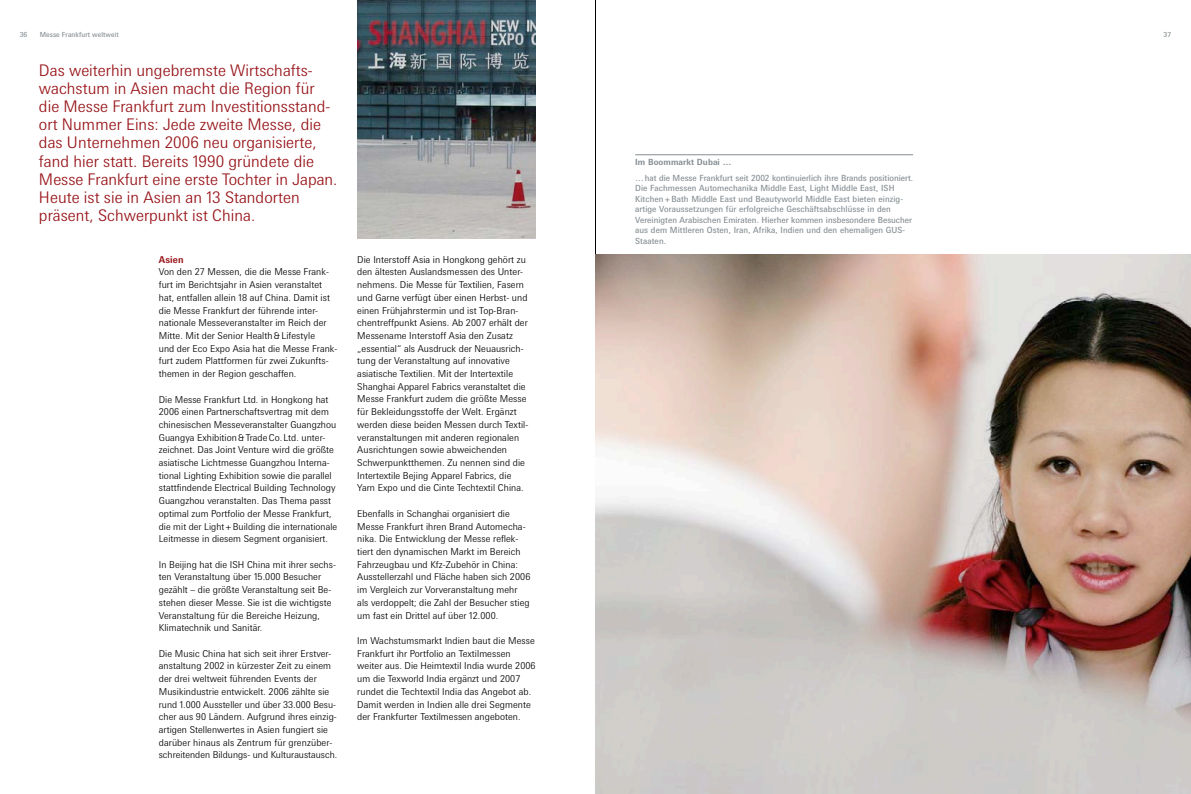
<style>
.page{position:relative;width:1191px;height:794px;background:#fff}
.page>*{position:absolute;margin:0;border:0;box-sizing:border-box;transform-origin:0 0}
.t1{font:300 16px/18.1px "Messe Univers";color:#981419}
.t2{font:300 9.5px/12.7px "Messe Univers";letter-spacing:.005em;color:#000}
.t3{font:700 9.5px "Messe Univers";letter-spacing:.01em;color:#981419}
.t4{font:300 9.4px "Messe Univers";color:#000}
.t5{font:8.5px/10.5px "Messe Univers";letter-spacing:.01em;color:#858d92}
.t6{font:700 8.5px "Messe Univers";letter-spacing:.01em;color:#858d92}
.t7{font:7px "Messe Univers";letter-spacing:.01em;color:#858d92}
</style>
<div class="page">
<hr style="left:595px;top:0;width:1px;height:794px;background:#000">
<img style="left:357px;top:0;width:179px;height:238px">
<img style="left:595px;top:254px;width:596px;height:540px">
<hr style="left:635px;top:154px;width:278px;height:1px;background:#858d92">
<p class="t7" style="left:20px;top:30px;width:8px">36</p>
<p class="t7" style="left:1163px;top:30px;width:8px">37</p>
<p class="t1" style="left:39px;top:61px;width:300px">Das weiterhin ungebremste Wirtschafts&shy;wachstum in Asien macht die Region für die Messe Frankfurt zum Investitionsstand&shy;ort Nummer Eins: Jede zweite Messe, die das Unternehmen 2006 neu organisierte, fand hier statt. Bereits 1990 gründete die Messe Frankfurt eine erste Tochter in Japan.<br>Heute ist sie in Asien an 13 Standorten präsent, Schwerpunkt ist China.</p>
<p class="t7" style="left:40px;top:30px;width:81px">Messe Frankfurt weltweit</p>
<p class="t6" style="left:635px;top:157px;width:98px">Im Boommarkt Dubai …</p>
<p class="t5" style="left:635px;top:172px;width:279px">…hat die Messe Frankfurt seit 2002 kontinuierlich ihre Brands positio-niert.<br>Die Fachmessen Automechanika Middle East, Light Middle East, ISH Kitchen+Bath Middle East und Beautyworld Middle East bieten ein-zig-- artige Voraussetzungen für erfolgreiche Geschäftsabschlüsse in den Vereinigten Arabischen Emiraten. Hierher kommen insbesondere Besucher aus dem Mittleren Osten, Iran, Afrika, Indien und den ehemaligen GUS-Staaten.</p>
<p class="t3" style="left:159px;top:253px;width:26px">Asien</p>
<p class="t2" style="left:159px;top:265px;width:180px">Von den 27 Messen, die die Messe Frank&shy;furt im Berichtsjahr in Asien veranstaltet hat, entfallen allein 18 auf China. Damit ist die Messe Frankfurt der führende inter&shy;nationale Messeveranstalter im Reich der Mitte. Mit der Senior Health&amp;Lifestyle<br>und der Eco Expo Asia hat die Messe Frank&shy;furt zudem Plattformen für zwei Zukunfts&shy;themen in der Region geschaffen.</p>
<p class="t2" style="left:159px;top:392px;width:179px">Die Messe Frank-furt Ltd. in Hongkong hat 2006 einen Partner-schaftsvertrag mit dem chinesischen Messe-veranstalter Guangzhou Guangya Exhibition&amp;TradeCo. Ltd. unter&shy;zeichnet. Das Joint Venture wird die größte asiati-sche Lichtmesse Guangzhou Interna&shy;tional Lighting Exhibition sowie die parallel stattfindende Electrical Building Technology Guangzhou veranstalten. Das Thema passt optimal zum Portfolio der Messe Frankfurt,</p>
<p class="t4" style="left:159px;top:520px;width:180px">die mit der Light+Building die internatio-na-le</p>
<p class="t2" style="left:159px;top:532px;width:171px">Leitmesse in diesem Segment organisiert.</p>
<p class="t2" style="left:159px;top:558px;width:179px">In Beijing hat die ISH China mit ihrer sechs&shy;ten Veranstaltung über 15.000 Besucher gezählt – die größte Veranstaltung seit Be&shy;stehen dieser Messe. Sie ist die wich-tigste Veranstaltung für die Bereiche Heizung, Klimatechnik und Sanitär.</p>
<p class="t2" style="left:159px;top:647px;width:174px">Die Music China hat sich seit ihrer Erstver&shy;anstaltung 2002 in kürzester Zeit zu einem der drei weltweit führenden Events der Musik-industrie entwickelt. 2006 zählte sie</p>
<p class="t4" style="left:159px;top:698px;width:173px">rund 1.000 Aussteller und über 33.000 Besu--</p>
<p class="t2" style="left:159px;top:710px;width:179px">cher aus 90 Ländern. Aufgrund ihres einzig&shy;artigen Stellenwertes in Asien fungiert sie darüber hinaus als Zentrum für grenzüber-</p>
<p class="t4" style="left:159px;top:749px;width:180px">schreitenden Bildungs- und Kulturaustausch.</p>
<p class="t2" style="left:357px;top:253px;width:172px">Die Interstoff Asia in Hongkong gehört zu den ältesten Auslandsmessen des Unter&shy;nehmens. Die Messe für Textilien, Fasern und Garne verfügt über einen Herbst- und einen Frühjahrstermin und ist Top-Bran&shy;chentreffpunkt Asiens. Ab 2007 erhält der Messename Interstoff Asia den Zusatz „essential“ als Ausdruck der Neuausrich&shy;tung der Veranstaltung auf inno-va-tive asiatische Textilien. Mit der Inter-textile Shanghai Apparel Fabrics veranstaltet die Messe Frankfurt zudem die größte Messe für Bekleidungsstoffe der Welt. Ergänzt werden diese beiden Messen durch Textil--- veranstaltungen mit anderen regionalen Ausrichtungen sowie abweichenden Schwerpunktthemen. Zu nennen sind die Intertextile Bejing Apparel Fabrics, die Yarn Expo und die Cinte Techtextil China.</p>
<p class="t2" style="left:357px;top:507px;width:175px">Ebenfalls in Schanghai organisiert die Messe Frankfurt ihren Brand Automecha&shy;nika. Die Entwicklung der Messe reflek&shy;tiert den dynamischen Markt im Bereich Fahrzeugbau und Kfz-Zubehör in China:<br>Ausstellerzahl und Fläche haben sich 2006 im Vergleich zur Vorveranstaltung mehr als verdoppelt; die Zahl der Besucher stieg um fast ein Drittel auf über 12.000.</p>
<p class="t2" style="left:357px;top:634px;width:180px">Im Wachstumsmarkt Indien baut die Messe Frankfurt ihr Portfolio an Textilmessen weiter aus. Die Heimtextil India wurde 2006 um die Texworld India ergänzt und 2007 rundet die Techtextil India das Angebot ab.<br>Damit werden in Indien alle drei Segmente der Frankfurter Textilmessen angeboten.</p>
</div>
